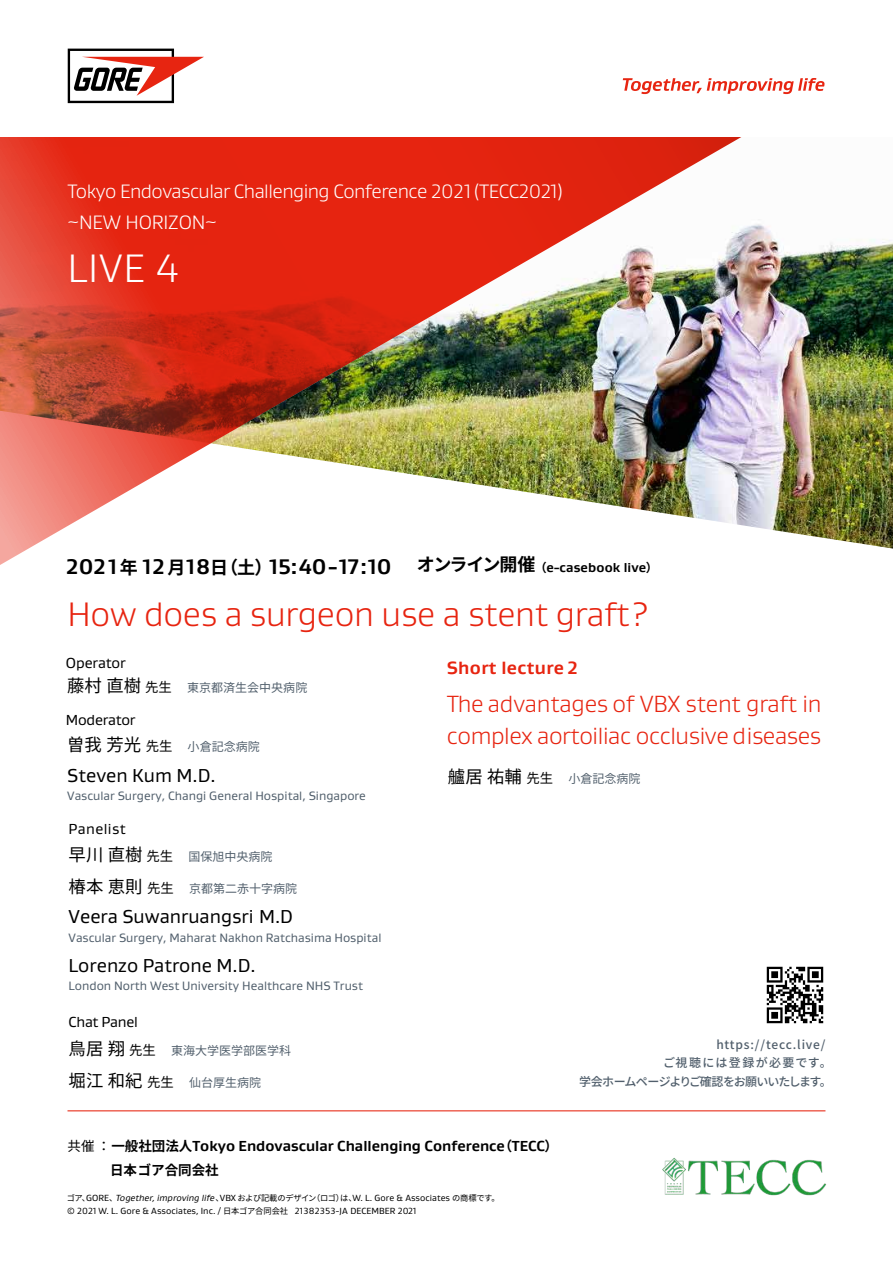
<style>
.page{position:relative;width:893px;height:1263px;background:#fff}
.page>*{position:absolute;margin:0;border:0;box-sizing:border-box;transform-origin:0 0}
.t1{font:300 40.5px "Gore Gustan";color:#fff}
.t2{font:300 34.65px "Gore Gustan";letter-spacing:-.01em;color:#e72410}
.t3{font:300 24px/32.7px "Gore Gustan";letter-spacing:-.02em;color:#e72410}
.t4{font:700 21.6px "Gore Gustan";color:#000}
.t5{font:300 19.8px/31.2px "Gore Gustan";letter-spacing:-.025em;color:#fff}
.t6{font:19.05px "Gore Gustan";color:#000}
.t7{font:700 18.15px "Gore Gustan";letter-spacing:.02em;color:#e72410}
.t8{font:700 14.85px "Gore Gustan";color:#000}
.t9{font:14.85px "Gore Gustan";letter-spacing:-.02em;color:#000}
.t10{font:14.85px "Gore Gustan";letter-spacing:.025em;color:#000}
.t11{font:700 13.5px "Noto Sans CJ Kjp";color:#000}
.t12{font:12.3px "Gore Gustan";color:#515f6c}
.t13{font:12px "Noto Sans CJ Kjp";color:#515f6c}
.t14{font:500 12px "Noto Sans CJ Kjp";letter-spacing:-.085em;color:#515f6c}
.t15{font:500 12px "Noto Sans CJ Kjp";letter-spacing:.07em;color:#515f6c}
.t16{font:500 12px "Noto Sans CJ Kjp";letter-spacing:.11em;color:#515f6c}
.t17{font:9.15px "Gore Gustan";letter-spacing:.005em;color:#000}
.t18{font:8.25px "Noto Sans CJ Kjp";letter-spacing:-.045em;color:#000}
.s1{font-family:"Noto Sans CJ Kjp";font-size:18px}
.s2{font-family:"Noto Sans CJ Kjp";font-size:12px}
.s3{font-size:13.2px}
.s4{font-size:17.4px;color:#000}
.s5{font-size:13.35px;color:#000}
.s6{font-family:"Noto Sans CJ Kjp";font-weight:400;font-size:13.5px}
.s7{font-family:"Noto Sans CJ Kjp";font-size:13.5px}
.s8{font-family:"Gore Gustan";font-size:9.15px}
.s9{font-family:"Gore Gustan";font-style:italic;font-size:9.15px}
.s10{font-family:"Noto Sans CJ Kjp";font-size:8.25px}
</style>
<div class="page">
<img style="left:838px;top:239px;width:55px;height:310px">
<img style="left:0;top:137px;width:838px;height:428px">
<hr style="left:68px;top:1110px;width:757px;height:1px;background:#e72410">
<svg style="left:68px;top:49px;width:136px;height:54px"></svg>
<svg style="left:623px;top:78px;width:201px;height:16px"></svg>
<img style="left:766px;top:966px;width:58px;height:58px">
<img style="left:662px;top:1158px;width:165px;height:38px">
<h3 class="t5" style="left:67px;top:175px;width:497px">Tokyo Endovascular Challenging Conference 2021(TECC2021) ~NEW HORIZON~</h3>
<h1 class="t1" style="left:67px;top:242px;width:112px">LIVE 4</h1>
<h3 class="t4" style="left:66px;top:552px;width:593px">202 1<span class="s1">年</span> 12<span class="s1">月</span>18<span class="s1">日（土）</span>15:40-17:10 <span class="s1">オンライン開催</span><span class="s2">（</span><span class="s3">e-casebook live</span><span class="s2">）</span></h3>
<h2 class="t2" style="left:68px;top:593px;width:582px">How does a surgeon use a stent graft?</h2>
<h3 class="t7" style="left:447px;top:656px;width:132px">Short lecture 2</h3>
<h3 class="t3" style="left:447px;top:687px;width:376px">The advantages of VBX stent graft in complex aortoiliac occlusive diseases</h3>
<p class="t9" style="left:66px;top:653px;width:61px">Operator</p>
<p class="t13" style="left:67px;top:681px;width:242px"><span class="s4">藤村直樹</span><span class="s5">先生</span> 東京都済生会中央病院</p>
<p class="t9" style="left:66px;top:711px;width:71px">Moderator</p>
<p class="t13" style="left:67px;top:740px;width:194px"><span class="s4">曽我芳光</span><span class="s5">先生</span> 小倉記念病院</p>
<h3 class="t6" style="left:67px;top:763px;width:150px">Steven Kum M.D.</h3>
<p class="t12" style="left:67px;top:788px;width:300px">Vascular Surgery, Changi General Hospital, Singapore</p>
<p class="t13" style="left:448px;top:772px;width:194px"><span class="s4">艫居祐輔</span><span class="s5">先生</span> 小倉記念病院</p>
<p class="t10" style="left:69px;top:819px;width:59px">Panelist</p>
<p class="t13" style="left:69px;top:850px;width:205px"><span class="s4">早川直樹</span><span class="s5">先生</span> 国保旭中央病院</p>
<p class="t13" style="left:69px;top:882px;width:230px"><span class="s4">椿本恵則</span><span class="s5">先生</span> 京都第二赤十字病院</p>
<h3 class="t6" style="left:69px;top:904px;width:226px">Veera Suwanruangsri M.D</h3>
<p class="t12" style="left:69px;top:930px;width:314px">Vascular Surgery, Maharat Nakhon Ratchasima Hospital</p>
<h3 class="t6" style="left:69px;top:953px;width:189px">Lorenzo Patrone M.D.</h3>
<p class="t12" style="left:69px;top:978px;width:296px">London North West University Healthcare NHS Trust</p>
<p class="t9" style="left:69px;top:1012px;width:71px">Chat Panel</p>
<p class="t13" style="left:69px;top:1043px;width:224px"><span class="s4">鳥居翔</span><span class="s5">先生</span> 東海大学医学部医学科</p>
<p class="t13" style="left:69px;top:1075px;width:194px"><span class="s4">堀江和紀</span><span class="s5">先生</span> 仙台厚生病院</p>
<p class="t8" style="left:68px;top:1136px;width:492px"><span class="s6">共催：</span><span class="s7">一般社団法人</span>Tokyo Endovascular Challenging Conference<span class="s7">（</span>TECC<span class="s7">）</span></p>
<p class="t11" style="left:110px;top:1162px;width:110px">日本ゴア合同会社</p>
<p class="t18" style="left:67px;top:1193px;width:438px">ゴア、<span class="s8">GORE</span>、<span class="s9">Together,improving life</span>、<span class="s8">VBX</span> および記載のデザイン（ロゴ）は、<span class="s8">W. L. Gore &amp; Associates</span> の商標です。　</p>
<p class="t17" style="left:67px;top:1205px;width:351px">© 2021 W. L. Gore &amp; Associates, Inc. / <span class="s10">日本ゴア合同会社</span> 21382353-JA DECEMBER 2021</p>
<p class="t15" style="left:716px;top:1038px;width:111px">https://tecc.live/</p>
<p class="t16" style="left:663px;top:1056px;width:170px">ご視聴には登録が必要です。</p>
<p class="t14" style="left:579px;top:1074px;width:254px">学会ホームページよりご確認をお願いいたします。</p>
</div>
